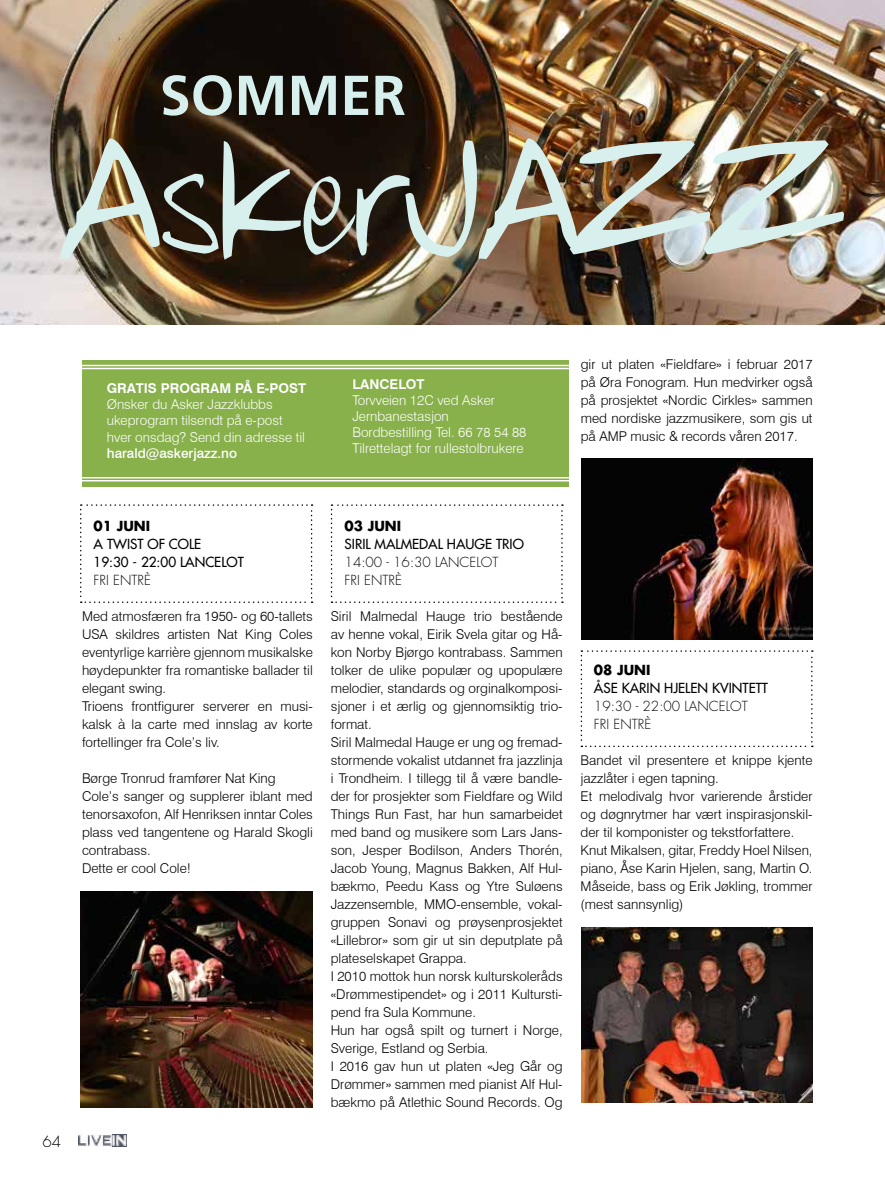
<style>
.page{position:relative;width:885px;height:1183px;background:#fff}
.page>*{position:absolute;margin:0;border:0;box-sizing:border-box;transform-origin:0 0}
.t1{font:700 56.1px "Frutiger";color:#d7efed}
.t2{font:300 15px "Futura Std";color:#000}
.t3{font:300 13.5px/18px "Swiss 721 BT";color:#000}
.t4{font:300 13.5px/16.2px "Swiss 721 BT";color:#fff}
.t5{font:500 13.5px/18px "Futura Std";color:#000}
.t6{font:300 13.5px/18px "Futura Std";color:#000}
.t7{font:700 13.5px "Swiss 721 BT";color:#fff}
.t8{font:500 13.5px "Swiss 721 BT";color:#fff}
.t9{font:700 13.5px "Futura Std";color:#000}
</style>
<div class="page">
<img style="left:0;top:0;width:884px;height:324px">
<img style="left:60px;top:138px;width:783px;height:121px">
<svg style="left:80px;top:504px;width:232px;height:99px"></svg>
<img style="left:81px;top:891px;width:232px;height:216px">
<svg style="left:331px;top:504px;width:232px;height:99px"></svg>
<div style="left:82px;top:360px;width:486px;height:126px;background:#88b04b"></div>
<div style="left:76px;top:364px;width:500px;height:5px;border:2px solid #fff"></div>
<div style="left:76px;top:477px;width:500px;height:4px;border:2px solid #fff"></div>
<svg style="left:580px;top:650px;width:232px;height:97px"></svg>
<img style="left:581px;top:927px;width:231px;height:174px">
<img style="left:581px;top:459px;width:231px;height:180px">
<img style="left:78px;top:1134px;width:49px;height:11px">
<h1 class="t1" style="left:159px;top:62px;width:248px">SOMMER</h1>
<p class="t7" style="left:107px;top:380px;width:201px">GRATIS PROGRAM PÅ E-POST</p>
<p class="t4" style="left:107px;top:396px;width:200px">Ønsker du Asker Jazzklubbs ukeprogram tilsendt på e-post hver onsdag? Send din adresse til</p>
<p class="t8" style="left:107px;top:445px;width:132px">harald@askerjazz.no</p>
<p class="t7" style="left:352px;top:375px;width:73px">LANCELOT</p>
<p class="t4" style="left:352px;top:391px;width:175px">Torvveien 12C ved Asker<br>Jernbanestasjon<br>Bordbestilling Tel. 66 78 54 88<br>Tilrettelagt for rullestolbrukere</p>
<p class="t3" style="left:580px;top:355px;width:233px;text-align:justify">gir ut platen «Fieldfare» i februar 2017 på Øra Fonogram. Hun medvirker også på prosjektet «Nordic Cirkles» sammen med nordiske jazzmusikere, som gis ut på AMP music &amp; records våren 2017.</p>
<p class="t2" style="left:43px;top:1131px;width:20px">64</p>
<p class="t9" style="left:94px;top:516px;width:58px">01 JUNI</p>
<p class="t5" style="left:94px;top:535px;width:152px">A TWIST OF COLE<br>19:30 - 22:00 LANCELOT</p>
<p class="t6" style="left:94px;top:571px;width:59px">FRI ENTRÈ</p>
<p class="t3" style="left:82px;top:607px;width:232px">Med atmosfæren fra 1950- og 60-tallets USA skildres artisten Nat King Coles eventyrlige karrière gjennom musikalske høydepunkter fra romantiske ballader til elegant swing.<br>Trioens frontfigurer serverer en musi&shy;kalsk à la carte med innslag av korte fortellinger fra Cole’s liv.</p>
<p class="t3" style="left:82px;top:769px;width:232px">Børge Tronrud framfører Nat King<br>Cole’s sanger og supplerer iblant med tenorsaxofon, Alf Henriksen inntar Coles plass ved tangentene og Harald Skogli contrabass.<br>Dette er cool Cole!</p>
<p class="t9" style="left:344px;top:516px;width:58px">03 JUNI</p>
<p class="t5" style="left:344px;top:535px;width:181px">SIRIL MALMEDAL HAUGE TRIO</p>
<p class="t6" style="left:344px;top:553px;width:155px">14:00 - 16:30 LANCELOT<br>FRI ENTRÈ</p>
<p class="t3" style="left:331px;top:607px;width:233px">Siril Malmedal Hauge trio bestående av henne vokal, Eirik Svela gitar og Hå&shy;kon Norby Bjørgo kontrabass. Sammen tolker de ulike populær og upopulære melodier, standards og orginalkomposi&shy;sjoner i et ærlig og gjennomsiktig trio&shy;format.<br>Siril Malmedal Hauge er ung og fremad&shy;stormende vokalist utdannet fra jazzlinja i Trondheim. I tillegg til å være bandle&shy;der for prosjekter som Fieldfare og Wild Things Run Fast, har hun samarbeidet med band og musikere som Lars Jans&shy;son, Jesper Bodilson, Anders Thorén, Jacob Young, Magnus Bakken, Alf Hul&shy;bækmo, Peedu Kass og Ytre Suløens Jazzensemble, MMO-ensemble, vokal&shy;gruppen Sonavi og prøysenprosjektet «Lillebror» som gir ut sin deputplate på plateselskapet Grappa.<br>I 2010 mottok hun norsk kulturskoleråds «Drømmestipendet» og i 2011 Kultursti&shy;pend fra Sula Kommune.<br>Hun har også spilt og turnert i Norge, Sverige, Estland og Serbia.<br>I 2016 gav hun ut platen «Jeg Går og Drømmer» sammen med pianist Alf Hul&shy;bækmo på Atlethic Sound Records. Og</p>
<p class="t9" style="left:594px;top:660px;width:58px">08 JUNI</p>
<p class="t5" style="left:594px;top:679px;width:175px">ÅSE KARIN HJELEN KVINTETT</p>
<p class="t6" style="left:594px;top:697px;width:155px">19:30 - 22:00 LANCELOT<br>FRI ENTRÈ</p>
<p class="t3" style="left:580px;top:751px;width:233px">Bandet vil presentere et knippe kjente jazzlåter i egen tapning.<br>Et melodivalg hvor varierende årstider og døgnrytmer har vært inspirasjonskil&shy;der til komponister og tekstforfattere.<br>Knut Mikalsen, gitar, Freddy Hoel Nilsen, piano, Åse Karin Hjelen, sang, Martin O.<br>Måseide, bass og Erik Jøkling, trommer (mest sannsynlig)</p>
</div>
